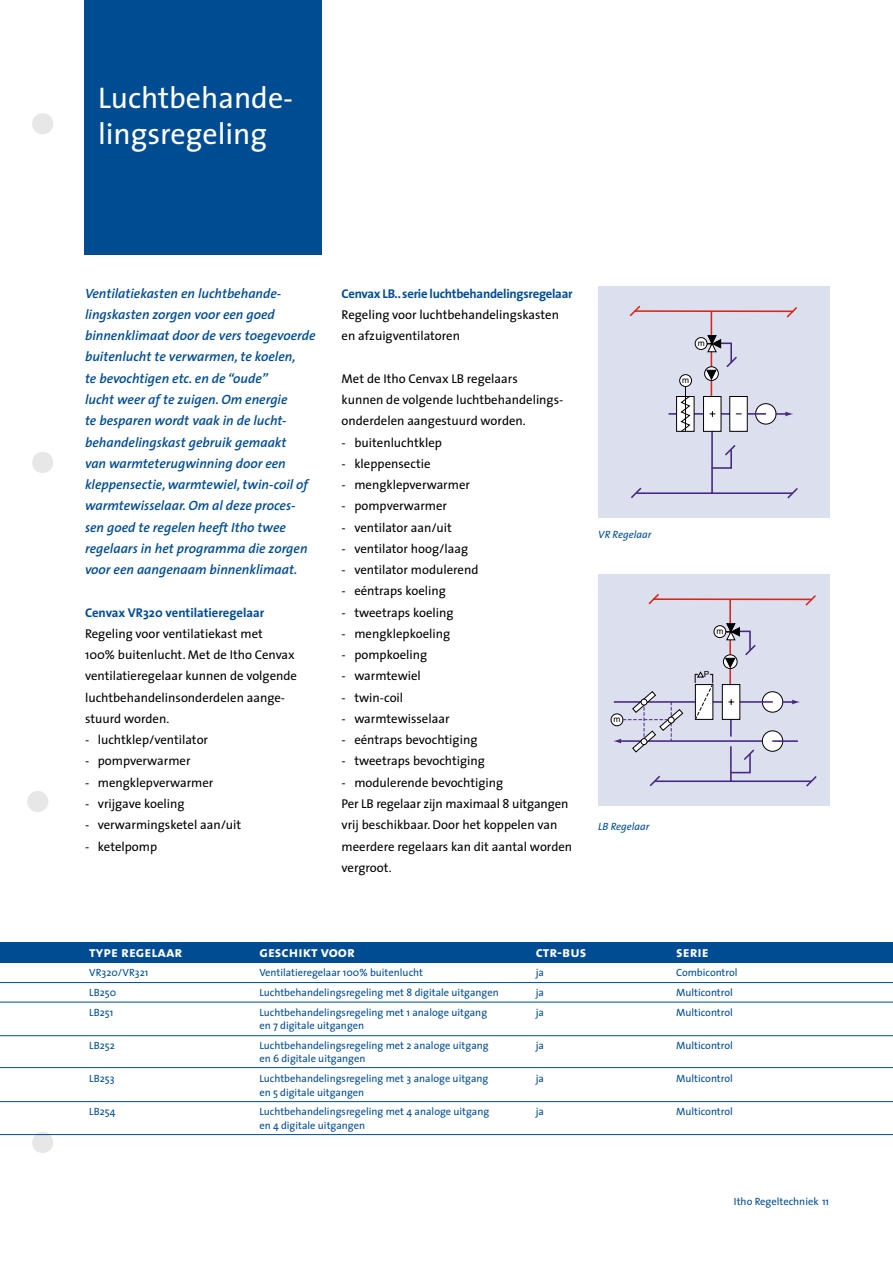
<style>
.page{position:relative;width:893px;height:1263px;background:#fff}
.page>*{position:absolute;margin:0;border:0;box-sizing:border-box;transform-origin:0 0}
.t1{font:30px/36px "The Sans";color:#fff}
.t2{font:15px "The Sans Bold Caps";color:#fff}
.t3{font:italic 600 13.5px/21.3px "The Sans";color:#004c93}
.t4{font:12.75px/21.3px "The Sans";color:#000;text-align:justify}
.t5{font:700 12.75px "The Sans";letter-spacing:-.02em;color:#004c93}
.t6{font:700 12.75px "The Sans";color:#004c93}
.t7{font:10.5px/13.5px "The Sans";color:#004c93}
.t8{font:italic 10.5px "The Sans";color:#004c93}
.t9{font:8.4px "Helvetica";color:#000}
</style>
<div class="page">
<div style="left:85px;top:0;width:237px;height:255px;background:#004c93"></div>
<div style="left:32px;top:113px;width:21px;height:21px;background:#e7e7e8;border-radius:50%"></div>
<div style="left:32px;top:452px;width:21px;height:21px;background:#e7e7e8;border-radius:50%"></div>
<div style="left:27px;top:791px;width:21px;height:21px;background:#e7e7e8;border-radius:50%"></div>
<div style="left:32px;top:1132px;width:21px;height:21px;background:#e7e7e8;border-radius:50%"></div>
<div style="left:0;top:943px;width:893px;height:20px;background:#004c93"></div>
<hr style="left:0;top:982px;width:893px;height:1px;background:#004c93">
<hr style="left:0;top:1002px;width:893px;height:1px;background:#004c93">
<hr style="left:0;top:1035px;width:893px;height:1px;background:#004c93">
<hr style="left:0;top:1067px;width:893px;height:1px;background:#004c93">
<hr style="left:0;top:1101px;width:893px;height:1px;background:#004c93">
<hr style="left:0;top:1134px;width:893px;height:1px;background:#004c93">
<div style="left:598px;top:574px;width:231px;height:231px;background:#dcdfee"></div>
<hr style="left:619px;top:740px;width:158px;height:2px;background:#482883">
<div style="left:762px;top:692px;width:21px;height:20px;background:#fff;border-radius:50%"></div>
<div style="left:762px;top:691px;width:21px;height:21px;border:1px solid #000;border-radius:50%"></div>
<hr style="left:615px;top:701px;width:157px;height:2px;background:#482883">
<hr style="left:729px;top:600px;width:2px;height:84px;background:#d12a1f">
<hr style="left:656px;top:780px;width:155px;height:2px;background:#482883">
<hr style="left:654px;top:598px;width:157px;height:2px;background:#d12a1f">
<div style="left:611px;top:713px;width:12px;height:13px;border:1px solid #000;border-radius:50%"></div>
<svg style="left:783px;top:700px;width:17px;height:4px"></svg>
<div style="left:762px;top:731px;width:21px;height:20px;background:#fff;border-radius:50%"></div>
<div style="left:762px;top:730px;width:21px;height:22px;border:1px solid #000;border-radius:50%"></div>
<hr style="left:773px;top:740px;width:24px;height:2px;background:#482883">
<svg style="left:804px;top:595px;width:12px;height:11px"></svg>
<svg style="left:805px;top:776px;width:12px;height:10px"></svg>
<svg style="left:648px;top:594px;width:12px;height:11px"></svg>
<svg style="left:613px;top:622px;width:144px;height:164px"></svg>
<div style="left:598px;top:286px;width:231px;height:231px;background:#dcdfee"></div>
<div style="left:756px;top:404px;width:20px;height:20px;background:#fff;border-radius:50%"></div>
<div style="left:755px;top:403px;width:21px;height:21px;border:1px solid #000;border-radius:50%"></div>
<hr style="left:669px;top:413px;width:96px;height:2px;background:#482883">
<hr style="left:711px;top:312px;width:1px;height:84px;background:#d12a1f">
<hr style="left:637px;top:492px;width:155px;height:2px;background:#482883">
<hr style="left:635px;top:310px;width:157px;height:2px;background:#d12a1f">
<svg style="left:776px;top:412px;width:17px;height:4px"></svg>
<svg style="left:785px;top:307px;width:12px;height:11px"></svg>
<svg style="left:786px;top:488px;width:12px;height:10px"></svg>
<svg style="left:630px;top:306px;width:11px;height:11px"></svg>
<svg style="left:631px;top:334px;width:117px;height:164px"></svg>
<h1 class="t1" style="left:98px;top:79px;width:197px">Luchtbehande&shy;lingsregeling</h1>
<p class="t3" style="left:85px;top:282px;width:232px">Ventilatiekasten en luchtbehande&shy;lingskasten zorgen voor een goed binnenklimaat door de vers toegevoerde buitenlucht te verwarmen, te koelen,<br>te bevochtigen etc. en de “oude”<br>lucht weer af te zuigen. Om energie<br>te besparen wordt vaak in de lucht&shy;behandelingskast gebruik gemaakt<br>van warmteterug- winning door een kleppensectie, warmtewiel, twin-coil of warmte- wisselaar. Om al deze proces&shy;sen goed te regelen heeft Itho twee regelaars in het programma die zorgen voor een aangenaam binnenklimaat.</p>
<p class="t6" style="left:85px;top:602px;width:181px">Cenvax VR320 ventilatieregelaar</p>
<p class="t4" style="left:85px;top:622px;width:179px">Regeling voor ventilatiekast met</p>
<p class="t4" style="left:85px;top:644px;width:211px">100% buitenlucht. Met de Itho Cenvax</p>
<p class="t4" style="left:85px;top:665px;width:214px">ventilatieregelaar kunnen de volgende</p>
<p class="t4" style="left:85px;top:686px;width:202px">luchtbehandelinsonderdelen aange-</p>
<p class="t4" style="left:85px;top:708px;width:86px">stuurd worden.</p>
<p class="t4" style="left:98px;top:729px;width:112px">luchtklep/ventilator</p>
<p class="t4" style="left:98px;top:750px;width:94px">pompverwarmer</p>
<p class="t4" style="left:98px;top:771px;width:117px">mengklepverwarmer</p>
<p class="t4" style="left:98px;top:793px;width:88px">vrijgave koeling</p>
<p class="t4" style="left:98px;top:814px;width:145px">verwarmingsketel aan/uit</p>
<p class="t4" style="left:98px;top:835px;width:61px">ketelpomp</p>
<p class="t4" style="left:85px;top:729px;width:6px">- - - - - -</p>
<p class="t5" style="left:342px;top:283px;width:233px">Cenvax LB.. serie luchtbehandelingsregelaar</p>
<p class="t4" style="left:342px;top:304px;width:219px">Regeling voor luchtbehandelingskasten en afzuigventilatoren</p>
<p class="t4" style="left:342px;top:367px;width:178px">Met de Itho Cenvax LB regelaars</p>
<p class="t4" style="left:342px;top:389px;width:216px">kun- nen de volgende luchtbehandelings---</p>
<p class="t4" style="left:342px;top:410px;width:186px">onderdelen aangestuurd worden.</p>
<p class="t4" style="left:354px;top:431px;width:89px">buitenluchtklep</p>
<p class="t4" style="left:354px;top:452px;width:78px">kleppensectie</p>
<p class="t4" style="left:354px;top:474px;width:117px">mengklepverwarmer</p>
<p class="t4" style="left:354px;top:495px;width:94px">pompverwarmer</p>
<p class="t4" style="left:354px;top:516px;width:99px">ventilator aan/uit</p>
<p class="t4" style="left:354px;top:537px;width:115px">ventilator hoog/laag</p>
<p class="t4" style="left:354px;top:559px;width:126px">ventilator modulerend</p>
<p class="t4" style="left:354px;top:580px;width:93px">eéntraps koeling</p>
<p class="t4" style="left:354px;top:601px;width:101px">tweetraps koeling</p>
<p class="t4" style="left:354px;top:622px;width:97px">mengklepkoeling</p>
<p class="t4" style="left:354px;top:644px;width:74px">pompkoeling</p>
<p class="t4" style="left:354px;top:665px;width:68px">warmtewiel</p>
<p class="t4" style="left:354px;top:686px;width:50px">twin-coil</p>
<p class="t4" style="left:354px;top:708px;width:97px">warmtewisselaar</p>
<p class="t4" style="left:354px;top:729px;width:125px">eéntraps bevochtiging</p>
<p class="t4" style="left:354px;top:750px;width:132px">tweetraps bevochtiging</p>
<p class="t4" style="left:354px;top:771px;width:150px">modulerende bevochtiging</p>
<p class="t4" style="left:342px;top:793px;width:228px">Per LB regelaar zijn maximaal 8 uitgangen</p>
<p class="t4" style="left:342px;top:814px;width:217px">vrij beschikbaar. Door het koppelen van</p>
<p class="t4" style="left:342px;top:835px;width:232px">meerdere regelaars kan dit aantal worden</p>
<p class="t4" style="left:342px;top:856px;width:52px">vergroot.</p>
<p class="t4" style="left:342px;top:431px;width:6px">- - - - - - - - - - - - - - - - -</p>
<p class="t8" style="left:598px;top:526px;width:55px">VR Regelaar</p>
<p class="t9" style="left:614px;top:712px;width:8px">m</p>
<p class="t8" style="left:598px;top:817px;width:53px">LB Regelaar</p>
<p class="t9" style="left:698px;top:335px;width:8px">m</p>
<p class="t9" style="left:682px;top:372px;width:8px">m</p>
<p class="t9" style="left:716px;top:623px;width:8px">m</p>
<p class="t9" style="left:704px;top:667px;width:7px">P</p>
<p class="t2" style="left:89px;top:939px;width:95px">type regelaar</p>
<p class="t2" style="left:259px;top:939px;width:97px">geschikt voor</p>
<p class="t2" style="left:536px;top:939px;width:52px">ctr-bus</p>
<p class="t2" style="left:676px;top:939px;width:34px">serie</p>
<p class="t7" style="left:89px;top:966px;width:51px">VR320/VR321</p>
<p class="t7" style="left:259px;top:966px;width:165px">Ventilatieregelaar 100% buitenlucht</p>
<p class="t7" style="left:536px;top:966px;width:10px">ja</p>
<p class="t7" style="left:676px;top:966px;width:63px">Combicontrol</p>
<p class="t7" style="left:89px;top:985px;width:28px">LB250</p>
<p class="t7" style="left:259px;top:985px;width:241px">Luchtbehandelingsregeling met 8 digitale uitgangen</p>
<p class="t7" style="left:536px;top:985px;width:10px">ja</p>
<p class="t7" style="left:676px;top:985px;width:58px">Multicontrol</p>
<p class="t7" style="left:89px;top:1005px;width:16px">LB251</p>
<p class="t7" style="left:259px;top:1005px;width:229px">Luchtbehandelingsregeling met 1 analoge uitgang en 7 digitale uitgangen</p>
<p class="t7" style="left:536px;top:1005px;width:10px">ja</p>
<p class="t7" style="left:676px;top:1005px;width:58px">Multicontrol</p>
<p class="t7" style="left:89px;top:1038px;width:17px">LB252</p>
<p class="t7" style="left:259px;top:1038px;width:231px">Luchtbehandelingsregeling met 2 analoge uitgang en 6 digitale uitgangen</p>
<p class="t7" style="left:536px;top:1038px;width:10px">ja</p>
<p class="t7" style="left:676px;top:1038px;width:58px">Multicontrol</p>
<p class="t7" style="left:89px;top:1071px;width:17px">LB253</p>
<p class="t7" style="left:259px;top:1071px;width:231px">Luchtbehandelingsregeling met 3 analoge uitgang en 5 digitale uitgangen</p>
<p class="t7" style="left:536px;top:1071px;width:10px">ja</p>
<p class="t7" style="left:676px;top:1071px;width:58px">Multicontrol</p>
<p class="t7" style="left:89px;top:1105px;width:17px">LB254</p>
<p class="t7" style="left:259px;top:1105px;width:231px">Luchtbehandelingsregeling met 4 analoge uitgang en 4 digitale uitgangen</p>
<p class="t7" style="left:536px;top:1105px;width:10px">ja</p>
<p class="t7" style="left:676px;top:1105px;width:58px">Multicontrol</p>
<p class="t7" style="left:734px;top:1194px;width:93px">Itho Regeltechniek 11</p>
</div>
